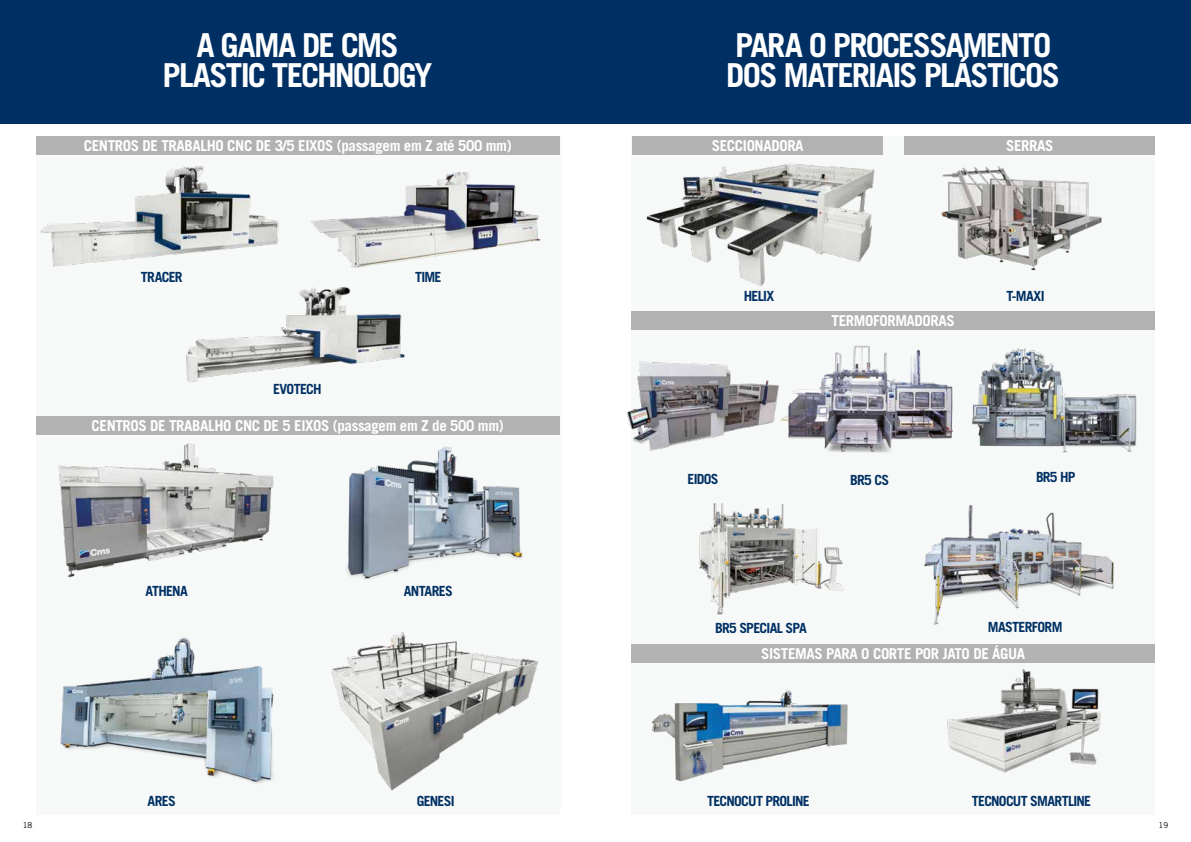
<style>
.page{position:relative;width:1191px;height:842px;background:#fff}
.page>*{position:absolute;margin:0;border:0;box-sizing:border-box;transform-origin:0 0}
.t1{font:700 33px/30.6px "Trade Gothic LT Std";letter-spacing:-.055em;color:#fff;text-align:center}
.t2{font:700 15px "Trade Gothic LT Std";letter-spacing:-.025em;color:#fff}
.t3{font:700 14px "Trade Gothic LT Std";letter-spacing:-.05em;color:#003063}
.t4{font:8px "Trade Gothic LT Std";color:#000}
</style>
<div class="page">
<div style="left:631px;top:136px;width:524px;height:678px;background:#f7f9f9"></div>
<div style="left:0;top:0;width:1191px;height:123px;background:#003063"></div>
<div style="left:904px;top:136px;width:251px;height:18px;background:#b3b2b2"></div>
<img style="left:928px;top:154px;width:192px;height:117px">
<div style="left:631px;top:311px;width:524px;height:19px;background:#b3b2b2"></div>
<img style="left:924px;top:505px;width:190px;height:120px">
<img style="left:787px;top:345px;width:166px;height:108px">
<div style="left:632px;top:136px;width:251px;height:18px;background:#b3b2b2"></div>
<img style="left:640px;top:154px;width:243px;height:133px">
<img style="left:651px;top:689px;width:197px;height:93px">
<div style="left:631px;top:644px;width:524px;height:19px;background:#b3b2b2"></div>
<div style="left:36px;top:136px;width:523px;height:678px;background:#f7f9f9"></div>
<div style="left:36px;top:136px;width:523px;height:18px;background:#b3b2b2"></div>
<img style="left:40px;top:166px;width:239px;height:101px">
<img style="left:186px;top:287px;width:219px;height:96px">
<div style="left:36px;top:417px;width:523px;height:18px;background:#b3b2b2"></div>
<img style="left:58px;top:443px;width:216px;height:135px">
<img style="left:60px;top:637px;width:214px;height:147px">
<img style="left:346px;top:446px;width:177px;height:134px">
<img style="left:311px;top:172px;width:230px;height:96px">
<img style="left:331px;top:632px;width:208px;height:159px">
<img style="left:626px;top:361px;width:161px;height:90px">
<img style="left:947px;top:669px;width:154px;height:104px">
<img style="left:699px;top:503px;width:145px;height:112px">
<img style="left:971px;top:348px;width:166px;height:105px">
<h1 class="t1" style="left:163px;top:29px;width:271px">A GAMA DE CMS<br>PLASTIC TECHNOLOGY</h1>
<h1 class="t1" style="left:726px;top:29px;width:335px;text-align:left">PARA O PROCESSAMENTO<br>DOS MATERIAIS PLÁSTICOS</h1>
<p class="t2" style="left:84px;top:136px;width:429px">CENTROS DE TRABALHO CNC DE 3/5 EIXOS (passagem em Z até 500 mm)</p>
<p class="t3" style="left:141px;top:268px;width:43px">TRACER</p>
<p class="t3" style="left:415px;top:268px;width:28px">TIME</p>
<p class="t3" style="left:273px;top:380px;width:50px">EVOTECH</p>
<p class="t2" style="left:92px;top:417px;width:414px">CENTROS DE TRABALHO CNC DE 5 EIXOS (passagem em Z de 500 mm)</p>
<p class="t3" style="left:145px;top:582px;width:44px">ATHENA</p>
<p class="t3" style="left:148px;top:793px;width:30px">ARES</p>
<p class="t3" style="left:404px;top:582px;width:51px">ANTARES</p>
<p class="t3" style="left:417px;top:793px;width:39px">GENESI</p>
<p class="t2" style="left:712px;top:136px;width:93px">SECCIONADORA</p>
<p class="t2" style="left:1006px;top:136px;width:49px">SERRAS</p>
<p class="t3" style="left:744px;top:288px;width:32px">HELIX</p>
<p class="t2" style="left:831px;top:311px;width:125px">TERMOFORMADORAS</p>
<p class="t3" style="left:1006px;top:288px;width:40px">T-MAXI</p>
<p class="t3" style="left:687px;top:471px;width:33px">EIDOS</p>
<p class="t3" style="left:850px;top:471px;width:41px">BR5 CS</p>
<p class="t3" style="left:1036px;top:468px;width:41px">BR5 HP</p>
<p class="t3" style="left:715px;top:619px;width:93px">BR5 SPECIAL SPA</p>
<p class="t3" style="left:987px;top:619px;width:76px">MASTERFORM</p>
<p class="t2" style="left:761px;top:644px;width:266px">SISTEMAS PARA O CORTE POR JATO DE ÁGUA</p>
<p class="t3" style="left:707px;top:793px;width:104px">TECNOCUT PROLINE</p>
<p class="t3" style="left:971px;top:793px;width:121px">TECNOCUT SMARTLINE</p>
<p class="t4" style="left:23px;top:820px;width:11px">18</p>
<p class="t4" style="left:1158px;top:820px;width:11px">19</p>
</div>
